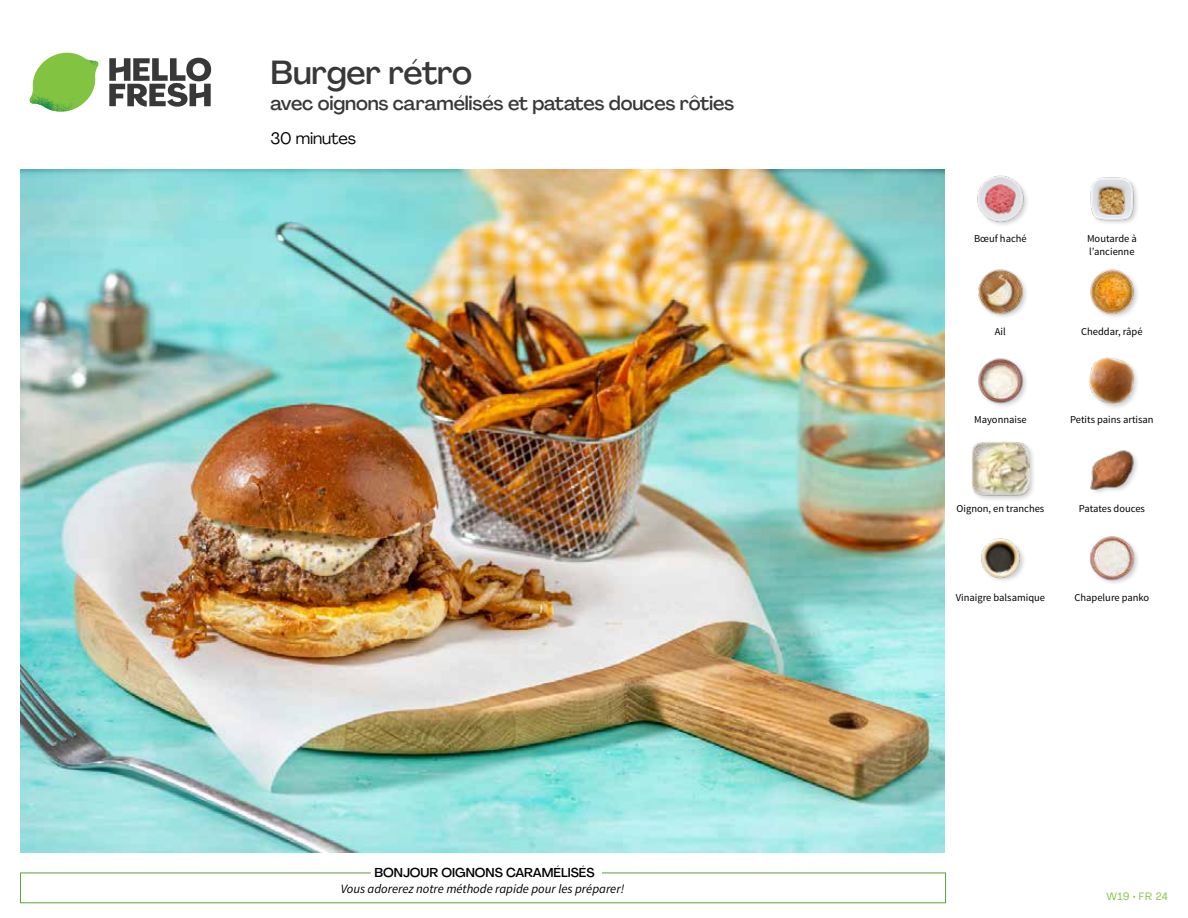
<style>
.page{position:relative;width:1188px;height:918px;background:#fff}
.page>*{position:absolute;margin:0;border:0;box-sizing:border-box;transform-origin:0 0}
.t1{font:500 33px "Agrandir";letter-spacing:-.015em;color:#383839}
.t2{font:500 19.5px "Agrandir";letter-spacing:-.01em;color:#383839}
.t3{font:16.5px "Agrandir";letter-spacing:-.01em;color:#000}
.t4{font:italic 12.75px "Source Sans Pro";color:#000}
.t5{font:500 12.75px "Agrandir";color:#000}
.t6{font:10.5px/13.5px "Source Sans Pro";color:#000}
.t7{font:10.5px "Agrandir";letter-spacing:.05em;color:#82c341}
</style>
<div class="page">
<svg style="left:109px;top:57px;width:102px;height:50px"></svg>
<svg style="left:34px;top:53px;width:62px;height:40px"></svg>
<img style="left:67px;top:53px;width:32px;height:26px">
<img style="left:33px;top:75px;width:59px;height:11px">
<img style="left:29px;top:79px;width:61px;height:33px">
<img style="left:65px;top:86px;width:27px;height:25px">
<div style="left:20px;top:873px;width:926px;height:30px;border:1px solid #609f43"></div>
<div style="left:371px;top:865px;width:231px;height:15px;background:#fff"></div>
<img style="left:21px;top:170px;width:924px;height:682px">
<img style="left:1089px;top:536px;width:49px;height:47px">
<img style="left:981px;top:538px;width:43px;height:43px">
<img style="left:1090px;top:450px;width:47px;height:43px">
<div style="left:971px;top:440px;width:65px;height:63px;background:#000;opacity:.2"></div>
<img style="left:972px;top:441px;width:57px;height:57px">
<div style="left:1088px;top:356px;width:52px;height:54px;background:#000;opacity:.2"></div>
<img style="left:1089px;top:357px;width:46px;height:47px">
<img style="left:978px;top:358px;width:49px;height:48px">
<img style="left:1090px;top:269px;width:48px;height:48px">
<img style="left:978px;top:269px;width:49px;height:48px">
<img style="left:1090px;top:177px;width:48px;height:46px">
<img style="left:977px;top:175px;width:50px;height:50px">
<h1 class="t1" style="left:271px;top:52px;width:203px">Burger rétro</h1>
<h2 class="t2" style="left:271px;top:91px;width:465px">avec oignons caramélisés et patates douces rôties</h2>
<h3 class="t3" style="left:271px;top:128px;width:87px">30 minutes</h3>
<p class="t5" style="left:374px;top:864px;width:221px">BONJOUR OIGNONS CARAMÉLISÉS</p>
<p class="t4" style="left:341px;top:881px;width:285px">Vous adorerez notre méthode rapide pour les préparer!</p>
<p class="t6" style="left:974px;top:232px;width:54px">Bœuf haché</p>
<p class="t6" style="left:1087px;top:232px;width:51px">Moutarde à l’ancienne</p>
<p class="t6" style="left:995px;top:325px;width:12px">Ail</p>
<p class="t6" style="left:1081px;top:325px;width:63px">Cheddar, râpé</p>
<p class="t6" style="left:974px;top:413px;width:54px">Mayonnaise</p>
<p class="t6" style="left:1070px;top:413px;width:85px">Petits pains artisan</p>
<p class="t6" style="left:956px;top:502px;width:89px">Oignon, en tranches</p>
<p class="t6" style="left:1079px;top:502px;width:68px">Patates douces</p>
<p class="t6" style="left:956px;top:591px;width:91px">Vinaigre balsamique</p>
<p class="t6" style="left:1075px;top:591px;width:76px">Chapelure panko</p>
<p class="t7" style="left:1106px;top:890px;width:63px">W19 • FR 24</p>
</div>
